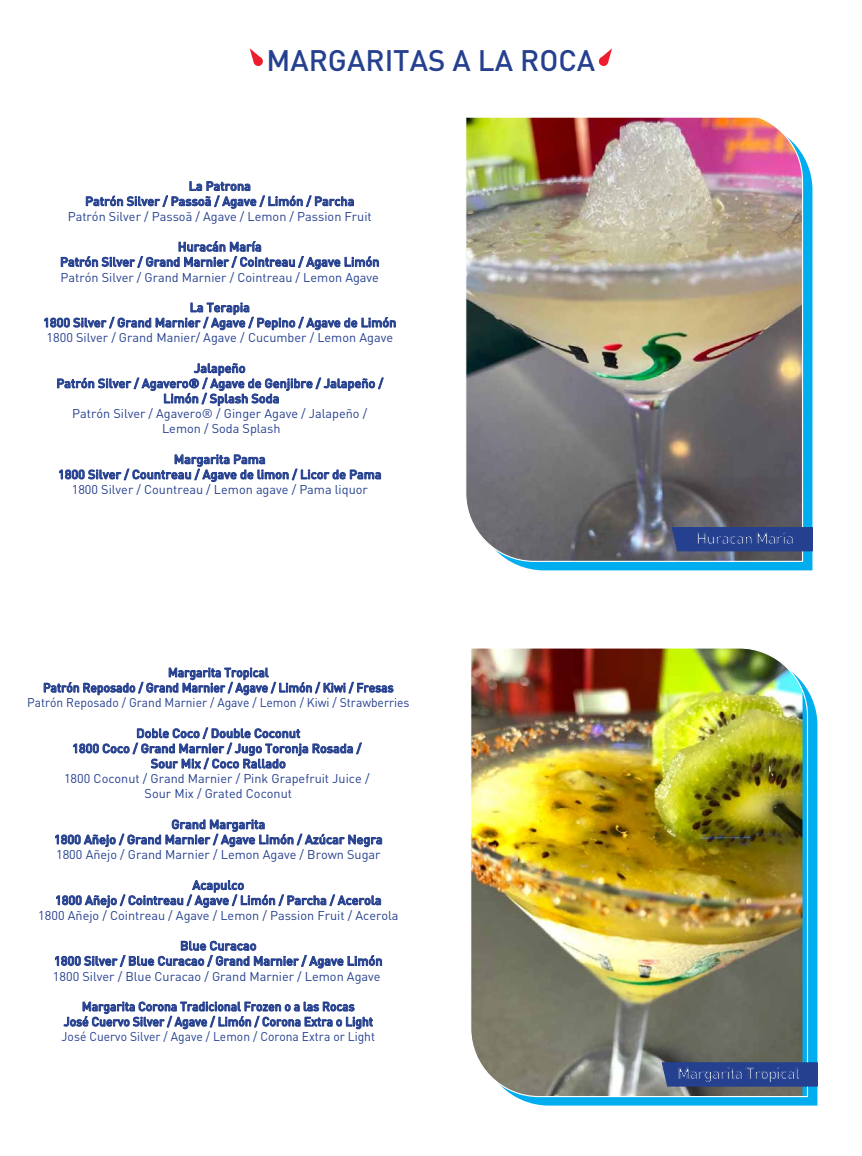
<style>
.page{position:relative;width:862px;height:1156px;background:#fff}
.page>*{position:absolute;margin:0;border:0;box-sizing:border-box;transform-origin:0 0}
.t1{font:500 29.4px "DINOT";color:#25408f}
.t2{font:500 15.8px "DINOT";letter-spacing:-.035em;color:#fff}
.t3{font:500 12.6px/15.2px "DINOT";color:#25408f;text-align:center}
.t4{font:12.6px/15.2px "DINOT";color:#25408f;text-align:center}
.t5{font:500 12.6px/15.2px "DINOT";color:#25408f;text-align:center;scale:.95 1}
.t6{font:12.6px "DINOT";color:#25408f;scale:.95 1}
</style>
<div class="page">
<svg style="left:86px;top:181px;width:267px;height:28px"></svg>
<svg style="left:61px;top:241px;width:318px;height:28px"></svg>
<svg style="left:44px;top:303px;width:351px;height:27px"></svg>
<svg style="left:57px;top:363px;width:326px;height:43px"></svg>
<svg style="left:59px;top:454px;width:322px;height:28px"></svg>
<svg style="left:598px;top:48px;width:14px;height:18px"></svg>
<svg style="left:249px;top:48px;width:14px;height:18px"></svg>
<svg style="left:511px;top:155px;width:301px;height:415px;background:#09b0ef"></svg>
<img style="left:465px;top:117px;width:338px;height:445px">
<div style="left:671px;top:527px;width:141px;height:24px;background:#25408f"></div>
<svg style="left:44px;top:668px;width:349px;height:27px"></svg>
<svg style="left:73px;top:727px;width:289px;height:42px"></svg>
<svg style="left:55px;top:819px;width:327px;height:28px"></svg>
<svg style="left:56px;top:880px;width:325px;height:27px"></svg>
<svg style="left:55px;top:941px;width:327px;height:27px"></svg>
<svg style="left:63px;top:1001px;width:309px;height:28px"></svg>
<svg style="left:516px;top:691px;width:301px;height:414px;background:#0ab1ef"></svg>
<img style="left:470px;top:648px;width:338px;height:449px">
<div style="left:662px;top:1062px;width:155px;height:24px;background:#25408f"></div>
<h1 class="t1" style="left:266px;top:42px;width:330px">MARGARITAS A LA ROCA</h1>
<p class="t3" style="left:85px;top:178px;width:271px">La Patrona<br>Patrón Silver / Passoã / Agave / Limón / Parcha</p>
<p class="t4" style="left:68px;top:208px;width:305px">Patrón Silver / Passoã / Agave / Lemon / Passion Fruit</p>
<p class="t3" style="left:60px;top:239px;width:321px">Huracán María<br>Patrón Silver / Grand Marnier / Cointreau / Agave Limón</p>
<p class="t4" style="left:61px;top:269px;width:320px">Patrón Silver / Grand Marnier / Cointreau / Lemon Agave</p>
<p class="t3" style="left:43px;top:299px;width:354px">La Terapia<br>1800 Silver / Grand Marnier / Agave / Pepino / Agave de Limón</p>
<p class="t4" style="left:47px;top:330px;width:348px">1800 Silver / Grand Manier/ Agave / Cucumber / Lemon Agave</p>
<p class="t3" style="left:56px;top:360px;width:328px">Jalapeño<br>Patrón Silver / Agavero® / Agave de Genjibre / Jalapeño /<br>Limón / Splash Soda</p>
<p class="t4" style="left:72px;top:406px;width:296px">Patrón Silver / Agavero® / Ginger Agave / Jalapeño /<br>Lemon / Soda Splash</p>
<p class="t3" style="left:58px;top:451px;width:325px">Margarita Pama<br>1800 Silver / Countreau / Agave de limon / Licor de Pama</p>
<p class="t4" style="left:72px;top:482px;width:297px">1800 Silver / Countreau / Lemon agave / Pama liquor</p>
<p class="t5" style="left:43px;top:664px;width:370px">Margarita Tropical<br>Patrón Reposado / Grand Marnier / Agave / Limón / Kiwi / Fresas</p>
<p class="t6" style="left:27px;top:695px;width:404px">Patrón Reposado / Grand Marnier / Agave / Lemon / Kiwi / Strawberries</p>
<p class="t3" style="left:72px;top:725px;width:290px">Doble Coco / Double Coconut<br>1800 Coco / Grand Marnier / Jugo Toronja Rosada /<br>Sour Mix / Coco Rallado</p>
<p class="t4" style="left:64px;top:771px;width:307px">1800 Coconut / Grand Marnier / Pink Grapefruit Juice /<br>Sour Mix / Grated Coconut</p>
<p class="t3" style="left:54px;top:816px;width:330px">Grand Margarita<br>1800 Añejo / Grand Marnier / Agave Limón / Azúcar Negra</p>
<p class="t4" style="left:56px;top:847px;width:326px">1800 Añejo / Grand Marnier / Lemon Agave / Brown Sugar</p>
<p class="t3" style="left:55px;top:877px;width:328px">Acapulco<br>1800 Añejo / Cointreau / Agave / Limón / Parcha / Acerola</p>
<p class="t4" style="left:38px;top:907px;width:361px">1800 Añejo / Cointreau / Agave / Lemon / Passion Fruit / Acerola</p>
<p class="t3" style="left:54px;top:938px;width:330px">Blue Curacao<br>1800 Silver / Blue Curacao / Grand Marnier / Agave Limón</p>
<p class="t4" style="left:53px;top:968px;width:329px">1800 Silver / Blue Curacao / Grand Marnier / Lemon Agave</p>
<p class="t5" style="left:64px;top:998px;width:327px">Margarita Corona Tradicional Frozen o a las Rocas<br>José Cuervo Silver / Agave / Limón / Corona Extra o Light</p>
<p class="t6" style="left:62px;top:1029px;width:331px">José Cuervo Silver / Agave / Lemon / Corona Extra or Light</p>
<p class="t2" style="left:696px;top:528px;width:99px">Huracan María</p>
<p class="t2" style="left:677px;top:1063px;width:124px">Margarita Tropical</p>
</div>
